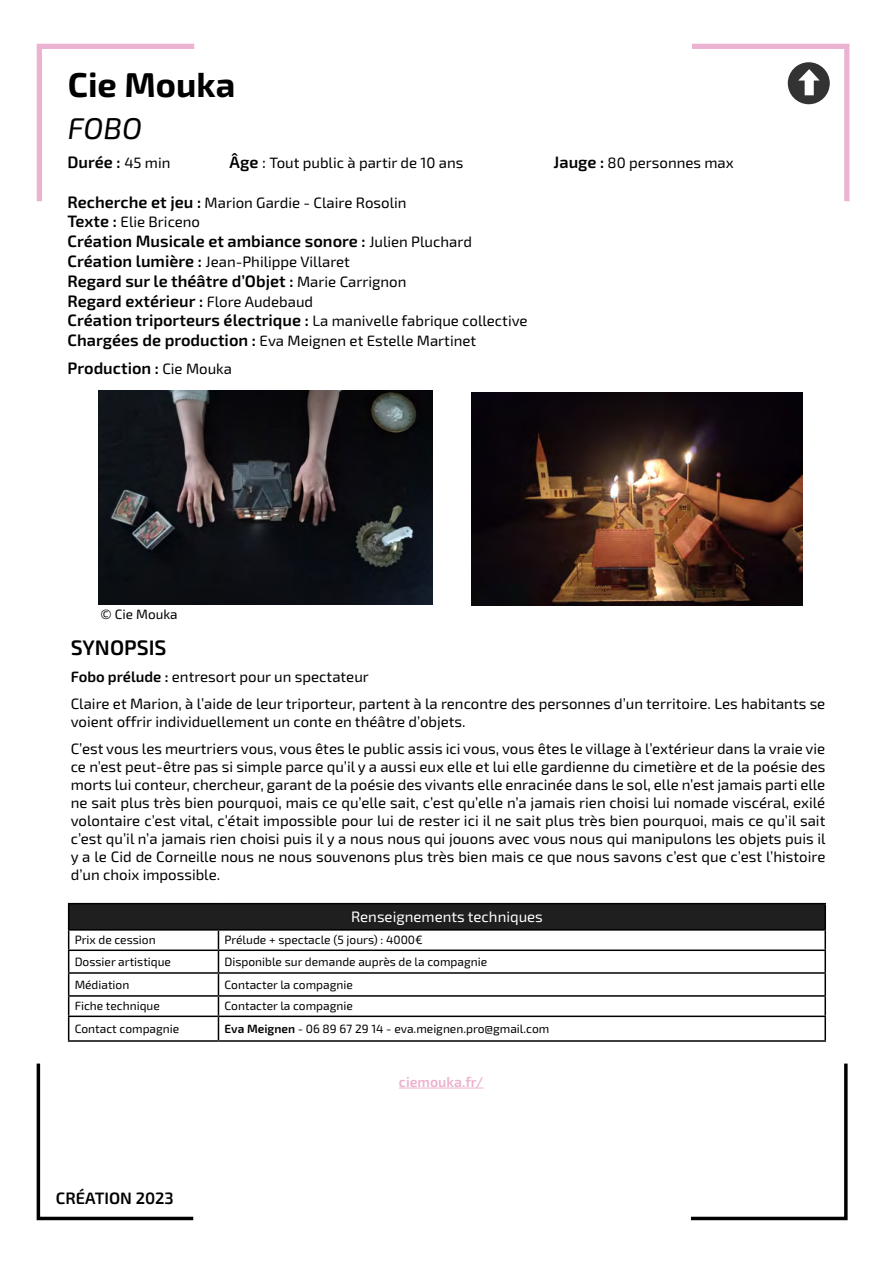
<style>
.page{position:relative;width:893px;height:1263px;background:#fff}
.page>*{position:absolute;margin:0;border:0;box-sizing:border-box;transform-origin:0 0}
.t1{font:700 34.5px "Exo 2";color:#000}
.t2{font:italic 30px "Exo 2";color:#000}
.t3{font:600 21px "Exo 2";color:#000}
.t4{font:600 16.5px/19.8px "Exo 2";color:#000}
.t5{font:15px/18px "Exo 2";color:#000}
.t6{font:15px "Exo 2";color:#fff}
.t7{font:600 14.25px "Exo 2";color:#ebb2d0}
.t8{font:13.5px "Exo 2";color:#000}
.t9{font:12px "Exo 2";color:#000}
.s1{font-weight:400;font-size:15px}
.s2{font-weight:600;font-size:16.5px}
.s3{font-size:16.5px}
.s4{font-weight:600}
</style>
<div class="page">
<svg style="left:691px;top:1063px;width:157px;height:157px"></svg>
<svg style="left:36px;top:1063px;width:158px;height:157px"></svg>
<svg style="left:36px;top:43px;width:159px;height:159px"></svg>
<img style="left:98px;top:390px;width:334px;height:215px">
<img style="left:471px;top:392px;width:331px;height:213px">
<hr style="left:399px;top:1088px;width:85px;height:1px;background:#ebb2d0">
<div style="left:69px;top:904px;width:756px;height:26px;background:#1f1f1f"></div>
<hr style="left:68px;top:903px;width:150px;height:1px;background:#000">
<hr style="left:218px;top:903px;width:608px;height:1px;background:#000">
<hr style="left:824px;top:904px;width:2px;height:25px;background:#000">
<hr style="left:68px;top:929px;width:150px;height:2px;background:#000">
<hr style="left:218px;top:929px;width:608px;height:2px;background:#000">
<svg style="left:824px;top:931px;width:2px;height:18px"></svg>
<hr style="left:68px;top:949px;width:150px;height:2px;background:#000">
<hr style="left:218px;top:949px;width:608px;height:2px;background:#000">
<hr style="left:824px;top:951px;width:2px;height:21px;background:#000">
<hr style="left:68px;top:972px;width:150px;height:2px;background:#000">
<hr style="left:218px;top:972px;width:608px;height:2px;background:#000">
<hr style="left:824px;top:974px;width:2px;height:21px;background:#000">
<hr style="left:68px;top:995px;width:150px;height:2px;background:#000">
<hr style="left:218px;top:995px;width:608px;height:2px;background:#000">
<svg style="left:824px;top:997px;width:2px;height:18px"></svg>
<hr style="left:68px;top:1015px;width:150px;height:2px;background:#000">
<svg style="left:68px;top:904px;width:1px;height:136px"></svg>
<hr style="left:218px;top:1015px;width:608px;height:2px;background:#000">
<svg style="left:218px;top:931px;width:1px;height:109px"></svg>
<hr style="left:824px;top:1017px;width:2px;height:23px;background:#000">
<hr style="left:68px;top:1040px;width:150px;height:2px;background:#000">
<hr style="left:218px;top:1040px;width:608px;height:2px;background:#000">
<svg style="left:692px;top:43px;width:158px;height:159px"></svg>
<h1 class="t1" style="left:68px;top:64px;width:169px">Cie Mouka</h1>
<h2 class="t2" style="left:68px;top:111px;width:76px">FOBO</h2>
<p class="t4" style="left:68px;top:153px;width:104px">Durée : <span class="s1">45 min</span></p>
<p class="t5" style="left:230px;top:154px;width:235px"><span class="s2">Âge</span> <span class="s3">:</span> Tout public à partir de 10 ans</p>
<p class="t5" style="left:554px;top:154px;width:182px"><span class="s2">Jauge :</span> 80 personnes max</p>
<p class="t5" style="left:68px;top:193px;width:340px;line-height:19.8px"><span class="s2">Recherche et jeu :</span> Marion Gardie - Claire Rosolin<br><span class="s2">Texte :</span> Elie Briceno</p>
<p class="t4" style="left:68px;top:232px;width:406px">Création Musicale et ambiance sonore : <span class="s1">Julien Pluchard</span></p>
<p class="t5" style="left:68px;top:253px;width:284px"><span class="s2">Création lumière :</span> Jean-Philippe Villaret</p>
<p class="t4" style="left:68px;top:271px;width:462px">Regard sur le théâtre d’Objet : <span class="s1">Marie Carrignon<br></span>Regard extérieur : <span class="s1">Flore Audebaud<br></span>Création triporteurs électrique : <span class="s1">La manivelle fabrique collective</span></p>
<p class="t5" style="left:68px;top:332px;width:410px"><span class="s2">Chargées de production :</span> Eva Meignen et Estelle Martinet</p>
<p class="t4" style="left:68px;top:358px;width:166px">Production : <span class="s1">Cie Mouka</span></p>
<p class="t8" style="left:101px;top:606px;width:79px">© Cie Mouka</p>
<h3 class="t3" style="left:71px;top:635px;width:97px">SYNOPSIS</h3>
<p class="t5" style="left:71px;top:664px;width:756px;line-height:27px"><span class="s4">Fobo prélude :</span> entresort pour un spectateur<br>Claire et Marion, à l’aide de leur triporteur, partent à la rencontre des personnes d’un territoire. Les habitants se</p>
<p class="t5" style="left:71px;top:709px;width:756px;line-height:27px">voient offrir individuellement un conte en théâtre d’objets.<br>C’est vous les meurtriers vous, vous êtes le public assis ici vous, vous êtes le village à l’extérieur dans la vraie vie</p>
<p class="t5" style="left:71px;top:758px;width:756px;text-align:justify">ce n’est peut-être pas si simple parce qu’il y a aussi eux elle et lui elle gardienne du cimetière et de la poésie des morts lui conteur, chercheur, garant de la poésie des vivants elle enracinée dans le sol, elle n’est jamais parti elle ne sait plus très bien pourquoi, mais ce qu’elle sait, c’est qu’elle n’a jamais rien choisi lui nomade viscéral, exilé volontaire c’est vital, c’était impossible pour lui de rester ici il ne sait plus très bien pourquoi, mais ce qu’il sait c’est qu’il n’a jamais rien choisi puis il y a nous nous qui jouons avec vous nous qui manipulons les objets puis il y a le Cid de Corneille nous ne nous souvenons plus très bien mais ce que nous savons c’est que c’est l’histoire d’un choix impossible.</p>
<p class="t6" style="left:351px;top:908px;width:193px">Renseignements techniques</p>
<p class="t9" style="left:75px;top:933px;width:83px">Prix de cession</p>
<p class="t9" style="left:224px;top:933px;width:200px">Prélude + spectacle (5 jours) : 4000€</p>
<p class="t9" style="left:75px;top:954px;width:98px">Dossier artistique</p>
<p class="t9" style="left:224px;top:954px;width:264px">Disponible sur demande auprès de la compagnie</p>
<p class="t9" style="left:75px;top:977px;width:56px">Médiation</p>
<p class="t9" style="left:224px;top:977px;width:130px">Contacter la compagnie</p>
<p class="t9" style="left:75px;top:999px;width:87px">Fiche technique</p>
<p class="t9" style="left:224px;top:999px;width:130px">Contacter la compagnie</p>
<p class="t9" style="left:75px;top:1022px;width:106px">Contact compagnie</p>
<p class="t9" style="left:224px;top:1022px;width:326px"><span class="s4">Eva Meignen</span> - 06 89 67 29 14 - eva.meignen.pro@gmail.com</p>
<p class="t4" style="left:56px;top:1189px;width:119px">CRÉATION 2023</p>
<p class="t7" style="left:399px;top:1073px;width:86px">ciemouka.fr/</p>
</div>
